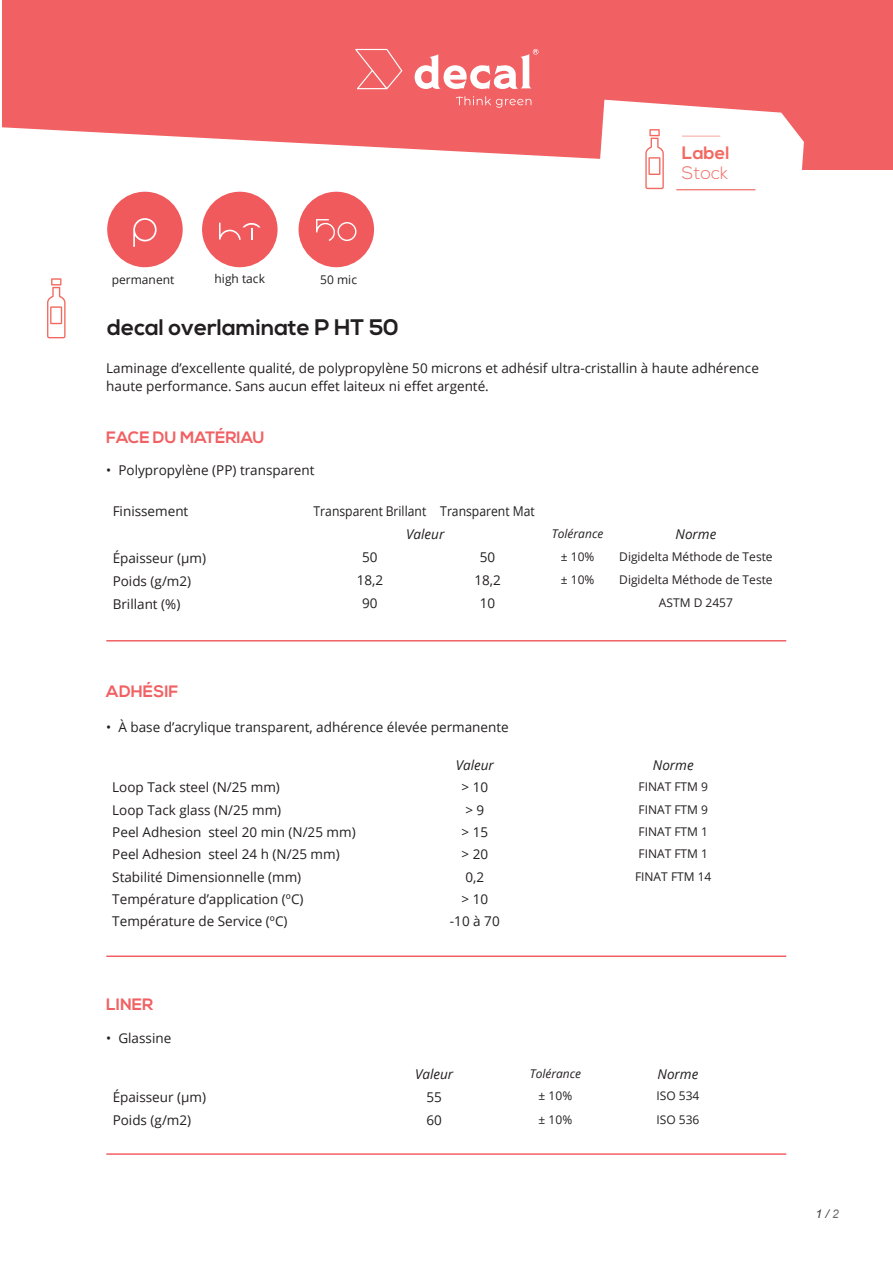
<style>
.page{position:relative;width:893px;height:1263px;background:#fff}
.page>*{position:absolute;margin:0;border:0;box-sizing:border-box;transform-origin:0 0}
.t1{font:700 22.5px "Nexa";color:#231f20}
.t2{font:700 18px "Nexa";color:#f16a62}
.t3{font:300 18px "Nexa";color:#f16a62}
.t4{font:700 16.5px "Nexa";color:#f16163}
.t5{font:13.5px/18px "Open Sans";color:#231f20}
.t6{font:13.5px "Open Sans";color:#231f20;scale:.9 1}
.t7{font:italic 13.5px "Open Sans";color:#231f20}
.t8{font:12px "Open Sans";color:#231f20}
.t9{font:italic 12px "Open Sans";color:#231f20}
.t10{font:italic 12px "Arial";color:#3e3e3f}
.s1{color:#6c6d70}
</style>
<div class="page">
<div style="left:3px;top:0;width:890px;height:169px;background:#f16163"></div>
<svg style="left:602px;top:100px;width:202px;height:70px;fill:#fff"></svg>
<svg style="left:2px;top:127px;width:776px;height:70px;fill:#fff"></svg>
<hr style="left:676px;top:189px;width:79px;height:1px;background:#f16a62">
<svg style="left:682px;top:136px;width:38px;height:1px"></svg>
<svg style="left:645px;top:129px;width:19px;height:60px"></svg>
<svg style="left:456px;top:96px;width:75px;height:12px"></svg>
<svg style="left:355px;top:49px;width:47px;height:40px"></svg>
<svg style="left:415px;top:49px;width:123px;height:40px"></svg>
<hr style="left:106px;top:640px;width:680px;height:1px;background:#f16163">
<hr style="left:106px;top:955px;width:680px;height:2px;background:#f16163">
<hr style="left:106px;top:1153px;width:680px;height:2px;background:#f16163">
<svg style="left:47px;top:278px;width:19px;height:60px"></svg>
<div style="left:107px;top:192px;width:76px;height:75px;background:#f05a5d;border-radius:50%"></div>
<svg style="left:133px;top:218px;width:24px;height:29px"></svg>
<div style="left:299px;top:192px;width:75px;height:75px;background:#f05a5d;border-radius:50%"></div>
<svg style="left:316px;top:219px;width:40px;height:22px"></svg>
<div style="left:202px;top:192px;width:76px;height:75px;background:#f05a5d;border-radius:50%"></div>
<svg style="left:219px;top:222px;width:42px;height:18px"></svg>
<p class="t8" style="left:215px;top:270px;width:52px">high tack</p>
<p class="t8" style="left:112px;top:271px;width:64px">permanent</p>
<p class="t8" style="left:320px;top:271px;width:38px">50 mic</p>
<h1 class="t1" style="left:107px;top:314px;width:293px">decal overlaminate P HT 50</h1>
<h2 class="t2" style="left:682px;top:143px;width:49px">Label</h2>
<h2 class="t3" style="left:682px;top:162px;width:48px">Stock</h2>
<p class="t5" style="left:106px;top:358px;width:654px">Laminage d’excellente qualité, de polypropylène 50 microns et adhésif ultra-cristallin à haute adhérence haute performance. Sans aucun effet laiteux ni effet argenté.</p>
<p class="t4" style="left:106px;top:428px;width:160px">FACE DU MATÉRIAU</p>
<p class="t5" style="left:106px;top:461px;width:210px">• Polypropylène (PP) transparent</p>
<p class="t5" style="left:113px;top:502px;width:77px">Finissement</p>
<p class="t6" style="left:314px;top:502px;width:247px">Transparent Brillant Transparent Mat</p>
<p class="t7" style="left:406px;top:525px;width:40px">Valeur</p>
<p class="t9" style="left:552px;top:525px;width:53px">Tolérance</p>
<p class="t7" style="left:675px;top:525px;width:42px">Norme</p>
<p class="t5" style="left:113px;top:548px;width:95px">Épaisseur (µm)</p>
<p class="t5" style="left:362px;top:548px;width:17px">50</p>
<p class="t5" style="left:480px;top:548px;width:17px">50</p>
<p class="t8" style="left:561px;top:548px;width:35px">± 10%</p>
<p class="t8" style="left:619px;top:548px;width:155px">Digidelta Méthode de Teste</p>
<p class="t5" style="left:113px;top:571px;width:80px">Poids (g/m2)</p>
<p class="t5" style="left:357px;top:571px;width:28px">18,2</p>
<p class="t5" style="left:474px;top:571px;width:28px">18,2</p>
<p class="t8" style="left:561px;top:571px;width:35px">± 10%</p>
<p class="t8" style="left:619px;top:571px;width:155px">Digidelta Méthode de Teste</p>
<p class="t5" style="left:113px;top:594px;width:69px">Brillant (%)</p>
<p class="t5" style="left:362px;top:594px;width:17px">90</p>
<p class="t5" style="left:480px;top:594px;width:17px">10</p>
<p class="t8" style="left:659px;top:595px;width:76px">ASTM D 2457</p>
<p class="t4" style="left:106px;top:682px;width:74px">ADHÉSIF</p>
<p class="t5" style="left:106px;top:717px;width:404px">• À base d’acrylique transparent, adhérence élevée permanente</p>
<p class="t7" style="left:456px;top:756px;width:40px">Valeur</p>
<p class="t7" style="left:653px;top:756px;width:42px">Norme</p>
<p class="t5" style="left:112px;top:778px;width:169px">Loop Tack steel (N/25 mm)</p>
<p class="t5" style="left:461px;top:778px;width:28px">&gt; 10</p>
<p class="t8" style="left:638px;top:779px;width:71px">FINAT FTM 9</p>
<p class="t5" style="left:112px;top:800px;width:170px">Loop Tack glass (N/25 mm)</p>
<p class="t5" style="left:465px;top:800px;width:20px">&gt; 9</p>
<p class="t8" style="left:638px;top:801px;width:71px">FINAT FTM 9</p>
<p class="t5" style="left:112px;top:823px;width:245px">Peel Adhesion steel 20 min (N/25 mm)</p>
<p class="t5" style="left:461px;top:823px;width:28px">&gt; 15</p>
<p class="t8" style="left:638px;top:823px;width:71px">FINAT FTM 1</p>
<p class="t5" style="left:112px;top:845px;width:229px">Peel Adhesion steel 24 h (N/25 mm)</p>
<p class="t5" style="left:461px;top:845px;width:28px">&gt; 20</p>
<p class="t8" style="left:638px;top:846px;width:71px">FINAT FTM 1</p>
<p class="t5" style="left:112px;top:867px;width:190px">Stabilité Dimensionnelle (mm)</p>
<p class="t5" style="left:465px;top:867px;width:20px">0,2</p>
<p class="t8" style="left:635px;top:868px;width:78px">FINAT FTM 14</p>
<p class="t5" style="left:112px;top:890px;width:193px">Température d’application (ºC)</p>
<p class="t5" style="left:461px;top:890px;width:28px">&gt; 10</p>
<p class="t5" style="left:112px;top:912px;width:177px">Température de Service (ºC)</p>
<p class="t5" style="left:450px;top:912px;width:51px">-10 à 70</p>
<p class="t4" style="left:106px;top:995px;width:49px">LINER</p>
<p class="t5" style="left:106px;top:1028px;width:67px">• Glassine</p>
<p class="t7" style="left:415px;top:1065px;width:40px">Valeur</p>
<p class="t9" style="left:530px;top:1065px;width:53px">Tolérance</p>
<p class="t7" style="left:658px;top:1065px;width:42px">Norme</p>
<p class="t5" style="left:113px;top:1088px;width:95px">Épaisseur (µm)</p>
<p class="t5" style="left:426px;top:1087px;width:17px">55</p>
<p class="t8" style="left:539px;top:1088px;width:35px">± 10%</p>
<p class="t8" style="left:656px;top:1088px;width:44px">ISO 534</p>
<p class="t5" style="left:113px;top:1111px;width:80px">Poids (g/m2)</p>
<p class="t5" style="left:426px;top:1110px;width:17px">60</p>
<p class="t8" style="left:539px;top:1111px;width:35px">± 10%</p>
<p class="t8" style="left:656px;top:1111px;width:44px">ISO 536</p>
<p class="t10" style="left:816px;top:1206px;width:25px">1 / <span class="s1">2</span></p>
</div>
